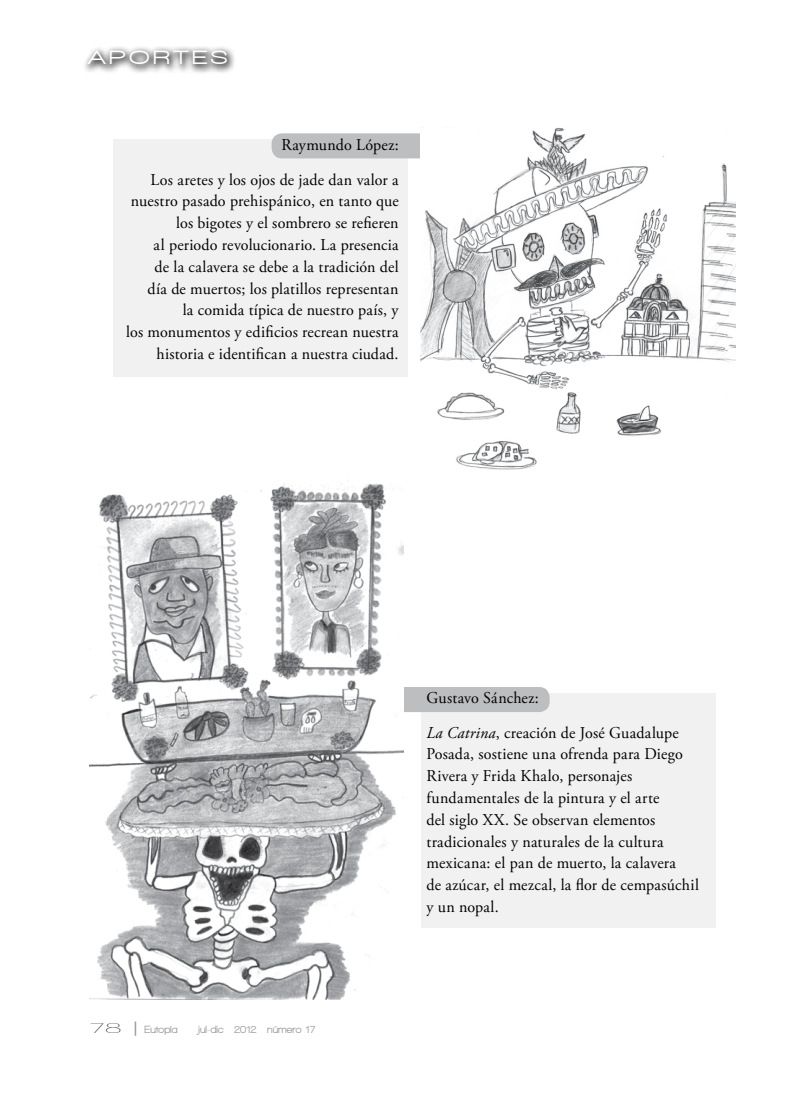
<style>
.page{position:relative;width:808px;height:1106px;background:#fff}
.page>*{position:absolute;margin:0;border:0;box-sizing:border-box;transform-origin:0 0}
.t1{font:900 19.5px "Walkway Expand";color:#fff}
.t2{font:16.5px/21.8px "Adobe Garamond Pro";letter-spacing:.005em;color:#000;text-align:right}
.t3{font:800 10.5px "Walkway";color:#939598}
.s1{font-family:"Walkway Ultra Expand";font-weight:400;font-size:15px;color:#000}
.s2{font-family:"Verdana";font-weight:400;font-size:15px}
.s3{font-style:italic}
</style>
<div class="page">
<div style="left:82px;top:46px;width:155px;height:29px;background:#000;opacity:.81"></div>
<div style="left:113px;top:139px;width:295px;height:237px;background:#f1f1f2"></div>
<div style="left:272px;top:133px;width:202px;height:25px;background:#bcbec0;border-radius:10px"></div>
<div style="left:421px;top:693px;width:294px;height:234px;background:#f1f1f2"></div>
<div style="left:348px;top:687px;width:202px;height:25px;background:#bcbec0;border-radius:10px"></div>
<img style="left:421px;top:128px;width:315px;height:342px">
<img style="left:89px;top:480px;width:315px;height:519px">
<p class="t1" style="left:88px;top:47px;width:141px">AP ORT ES</p>
<p class="t2" style="left:151px;top:128px;width:250px;line-height:34.5px">Raymundo López:<br>Los aretes y los ojos de jade dan valor a</p>
<p class="t2" style="left:126px;top:191px;width:274px">nuestro pasado prehispánico, en tanto que los bigotes y el sombrero se refieren<br>al periodo revolucionario. La presencia<br>de la calavera se debe a la tradición del<br>día de muertos; los platillos representan<br>la comida típica de nuestro país, y<br>los monumentos y edificios recrean nuestra historia e identifican a nuestra ciudad.</p>
<p class="t3" style="left:89px;top:1024px;width:90px"><span class="s1">78</span> <span class="s2">|</span> Eutopía</p>
<p class="t3" style="left:199px;top:1024px;width:119px">jul-dic 2012 número 17</p>
<p class="t2" style="left:426px;top:681px;width:254px;line-height:34.5px;text-align:left">Gustavo Sánchez:<br><span class="s3">La Catrina</span>, creación de José Guadalupe</p>
<p class="t2" style="left:426px;top:744px;width:274px;text-align:left">Posada, sostiene una ofrenda para Diego Rivera y Frida Khalo, personajes fundamentales de la pintura y el arte<br>del siglo XX. Se observan elementos tradicionales y naturales de la cultura mexicana: el pan de muerto, la calavera<br>de azúcar, el mezcal, la flor de cempasúchil y un nopal.</p>
</div>
